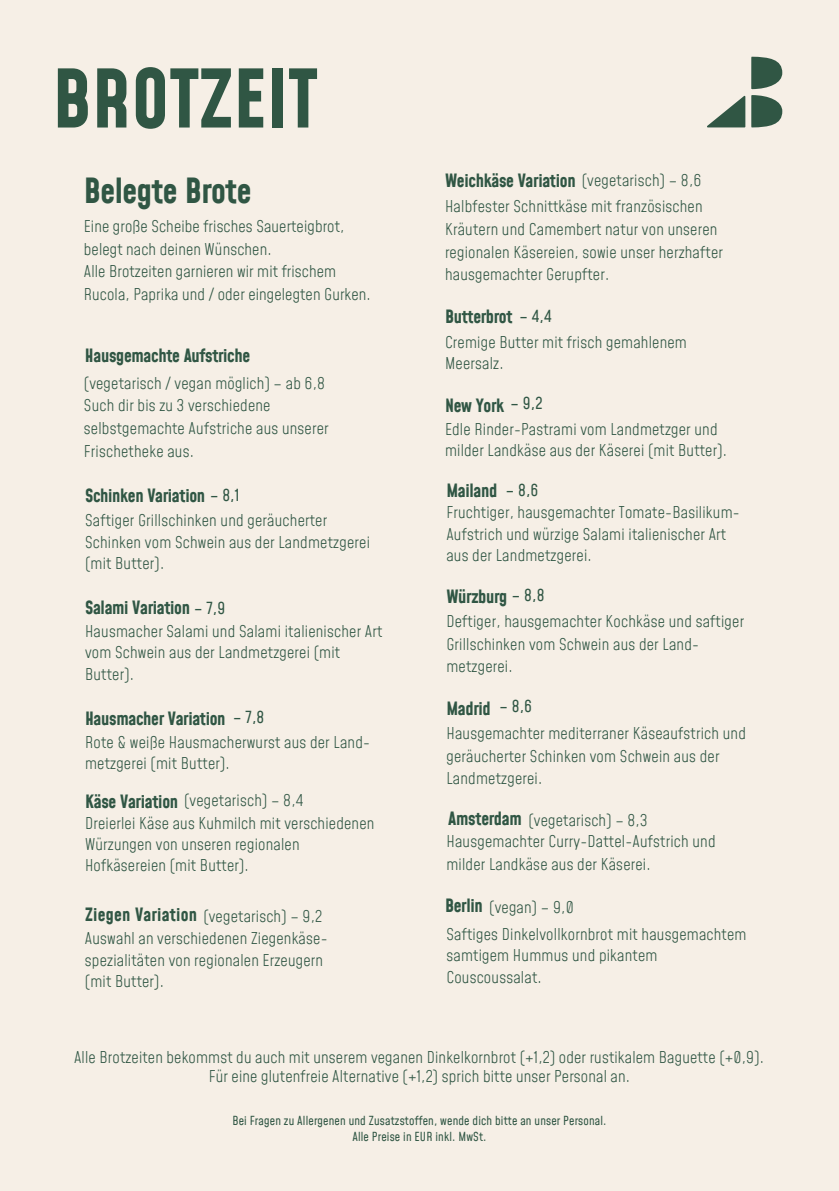
<style>
.page{position:relative;width:839px;height:1191px;background:#fff}
.page>*{position:absolute;margin:0;border:0;box-sizing:border-box;transform-origin:0 0}
.t1{font:700 78.8px "Mohave";letter-spacing:-.005em;color:#305644}
.t2{font:700 34px "Mohave";letter-spacing:-.015em;color:#305644}
.t3{font:700 18px "Mohave";letter-spacing:-.02em;color:#305644}
.t4{font:700 18px "Mohave";letter-spacing:.01em;color:#305644}
.t5{font:300 16px/21.4px "Mohave";letter-spacing:.015em;color:#305644}
.t6{font:16px "Mohave";color:#305644}
.t7{font:12px "Mohave";letter-spacing:.015em;color:#305644}
</style>
<div class="page">
<div style="left:0;top:0;width:838px;height:1190px;background:#f6efe6"></div>
<svg style="left:751px;top:95px;width:31px;height:32px"></svg>
<svg style="left:707px;top:96px;width:38px;height:31px"></svg>
<svg style="left:751px;top:57px;width:31px;height:32px"></svg>
<h1 class="t1" style="left:52px;top:50px;width:267px">BROTZEIT</h1>
<h2 class="t2" style="left:84px;top:170px;width:169px">Belegte Brote</h2>
<h3 class="t5" style="left:84px;top:215px;width:288px;line-height:22.6px">Eine große Scheibe frisches Sauerteigbrot, belegt nach deinen Wünschen.<br>Alle Brotzeiten garnieren wir mit frischem Rucola, Paprika und / oder eingelegten Gurken.</h3>
<h4 class="t3" style="left:85px;top:345px;width:167px">Hausgemachte Aufstriche</h4>
<h4 class="t5" style="left:84px;top:371px;width:246px;line-height:22.6px">(vegetarisch / vegan möglich) – ab 6,8<br>Such dir bis zu 3 verschiedene selbstgemachte Aufstriche aus unserer<br>Frischetheke aus.</h4>
<h3 class="t3" style="left:85px;top:484px;width:122px">Schinken Variation</h3>
<h3 class="t6" style="left:210px;top:485px;width:31px">– 8,1</h3>
<h3 class="t5" style="left:85px;top:510px;width:286px">Saftiger Grillschinken und geräucherter<br>Schinken vom Schwein aus der Landmetzgerei (mit Butter).</h3>
<h4 class="t3" style="left:85px;top:597px;width:107px">Salami Variation</h4>
<h4 class="t6" style="left:194px;top:598px;width:33px">– 7,9</h4>
<h4 class="t5" style="left:85px;top:620px;width:299px">Hausmacher Salami und Salami italienischer Art vom Schwein aus der Landmetzgerei (mit<br>Butter).</h4>
<h4 class="t3" style="left:85px;top:707px;width:142px">Hausmacher Variation</h4>
<h3 class="t6" style="left:233px;top:707px;width:33px">– 7,8</h3>
<h3 class="t5" style="left:85px;top:731px;width:286px">Rote &amp; weiße Hausmacherwurst aus der Land&shy;metzgerei (mit Butter).</h3>
<h4 class="t3" style="left:85px;top:790px;width:95px">Käse Variation</h4>
<h4 class="t5" style="left:85px;top:812px;width:291px">Dreierlei Käse aus Kuhmilch mit verschiedenen<br>Würzungen von unseren regionalen<br>Hofkäsereien (mit Butter).</h4>
<h4 class="t4" style="left:85px;top:903px;width:114px">Ziegen Variation</h4>
<h4 class="t5" style="left:184px;top:789px;width:121px">(vegetarisch) – 8,4</h4>
<h4 class="t5" style="left:203px;top:905px;width:120px">(vegetarisch) – 9,2</h4>
<h4 class="t5" style="left:85px;top:928px;width:244px">Auswahl an verschiedenen Ziegenkäse&shy;spezialitäten von regionalen Erzeugern (mit Butter).</h4>
<h4 class="t3" style="left:445px;top:169px;width:132px">Weichkäse Variation</h4>
<h4 class="t5" style="left:445px;top:195px;width:279px;line-height:22.6px">Halbfester Schnittkäse mit französischen Kräutern und Camembert natur von unseren regionalen Käsereien, sowie unser herzhafter hausgemachter Gerupfter.</h4>
<h4 class="t5" style="left:581px;top:169px;width:121px">(vegetarisch) – 8,6</h4>
<h4 class="t3" style="left:445px;top:305px;width:69px">Butterbrot</h4>
<h3 class="t6" style="left:519px;top:306px;width:34px">– 4,4</h3>
<h4 class="t5" style="left:445px;top:331px;width:243px">Cremige Butter mit frisch gemahlenem<br>Meersalz.</h4>
<h4 class="t6" style="left:510px;top:394px;width:34px">– 9,2</h4>
<h4 class="t3" style="left:445px;top:394px;width:61px">New York</h4>
<h4 class="t5" style="left:445px;top:418px;width:283px">Edle Rinder-Pastrami vom Landmetzger und milder Landkäse aus der Käserei (mit Butter).</h4>
<h4 class="t3" style="left:446px;top:479px;width:52px">Mailand</h4>
<h4 class="t6" style="left:505px;top:481px;width:34px">– 8,6</h4>
<h4 class="t5" style="left:446px;top:502px;width:295px">Fruchtiger, hausgemachter Tomate-Basilikum-<br>Aufstrich und würzige Salami italienischer Art aus der Landmetzgerei.</h4>
<h3 class="t3" style="left:446px;top:585px;width:62px">Würzburg</h3>
<h3 class="t6" style="left:512px;top:586px;width:34px">– 8,8</h3>
<h4 class="t5" style="left:446px;top:610px;width:299px;line-height:22.6px">Deftiger, hausgemachter Kochkäse und saftiger<br>Grillschinken vom Schwein aus der Land&shy;metzgerei.</h4>
<h4 class="t3" style="left:446px;top:697px;width:46px">Madrid</h4>
<h4 class="t6" style="left:499px;top:697px;width:34px">– 8,6</h4>
<h3 class="t5" style="left:446px;top:722px;width:301px;line-height:22.6px">Hausgemachter mediterraner Käseaufstrich und geräucherter Schinken vom Schwein aus der<br>Landmetzgerei.</h3>
<p class="t3" style="left:448px;top:807px;width:75px">Amsterdam</p>
<h3 class="t5" style="left:528px;top:809px;width:121px">(vegetarisch) – 8,3</h3>
<h4 class="t5" style="left:446px;top:830px;width:271px;line-height:22.6px">Hausgemachter Curry-Dattel-Aufstrich und milder Landkäse aus der Käserei.</h4>
<h4 class="t3" style="left:445px;top:894px;width:39px">Berlin</h4>
<h3 class="t5" style="left:446px;top:923px;width:301px">Saftiges Dinkelvollkornbrot mit hausgemachtem samtigem Hummus und pikantem<br>Couscoussalat.</h3>
<h4 class="t5" style="left:489px;top:896px;width:86px">(vegan) – 9,0</h4>
<h4 class="t5" style="left:74px;top:1047px;width:691px;line-height:18.6px;text-align:center">Alle Brotzeiten bekommst du auch mit unserem veganen Dinkelkornbrot (+1,2) oder rustikalem Baguette (+0,9).<br>Für eine glutenfreie Alternative (+1,2) sprich bitte unser Personal an.</h4>
<h4 class="t7" style="left:232px;top:1113px;width:375px">Bei Fragen zu Allergenen und Zusatzstoffen, wende dich bitte an unser Personal.</h4>
<p class="t7" style="left:352px;top:1129px;width:136px">Alle Preise in EUR inkl. MwSt.</p>
</div>
